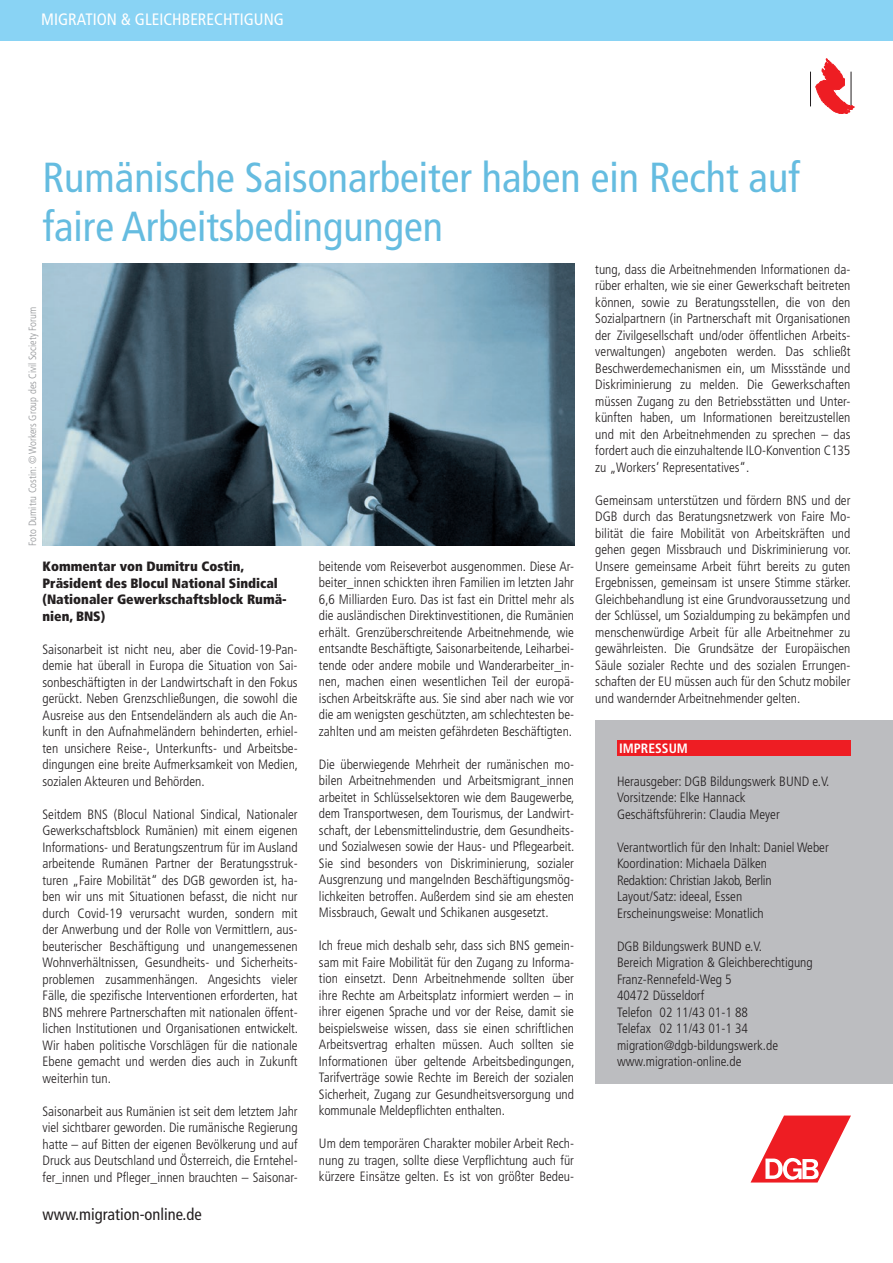
<style>
.page{position:relative;width:893px;height:1263px;background:#fff}
.page>*{position:absolute;margin:0;border:0;box-sizing:border-box;transform-origin:0 0}
.t1{font:condensed 42px/49.5px "Frutiger";color:#65bce0}
.t2{font:condensed 16.5px "Frutiger";color:#fff}
.t3{font:condensed 16.5px "Frutiger";color:#231f20}
.t4{font:300 condensed 13.5px/16.5px "Frutiger";color:#231f20;text-align:justify}
.t5{font:900 condensed 13.5px/16.5px "Frutiger";color:#231f20}
.t6{font:700 condensed 13.5px "Frutiger";color:#fff}
.t7{font:300 condensed 10.5px "Frutiger";color:#939598}
</style>
<div class="page">
<div style="left:0;top:0;width:893px;height:28px;background:#89d3f4"></div>
<div style="left:0;top:13px;width:893px;height:28px;background:#89d3f4"></div>
<hr style="left:810px;top:72px;width:1px;height:34px;background:#231f20">
<svg style="left:816px;top:59px;width:38px;height:55px"></svg>
<img style="left:43px;top:263px;width:531px;height:282px">
<div style="left:595px;top:720px;width:298px;height:364px;background:#bcbdc0"></div>
<div style="left:617px;top:740px;width:234px;height:15px;background:#ee1d23"></div>
<svg style="left:751px;top:1115px;width:100px;height:67px"></svg>
<p class="t2" style="left:41px;top:10px;width:244px">MIGRATION &amp; GLEICHBERECHTIGUNG</p>
<h1 class="t1" style="left:43px;top:153px;width:759px">Rumänische Saisonarbeiter haben ein Recht auf faire Arbeitsbedingungen</h1>
<p class="t7" style="left:27px;top:545px;width:240px;rotate:-90deg">Foto Dumitru Costin: © Workers Group des Civil Society Forum</p>
<p class="t5" style="left:43px;top:558px;width:246px">Kommentar von Dumitru Costin,<br>Präsident des Blocul National Sindical (Nationaler Gewerkschaftsblock Rumä&shy;nien, BNS)</p>
<p class="t4" style="left:43px;top:641px;width:257px">Saisonarbeit ist nicht neu, aber die Covid-19-Pan&shy;demie hat überall in Europa die Situation von Sai&shy;sonbeschäftigten in der Landwirtschaft in den Fokus gerückt. Neben Grenzschließungen, die sowohl die Ausreise aus den Entsendeländern als auch die An&shy;kunft in den Aufnahmeländern behinderten, erhiel&shy;ten unsichere Reise-, Unterkunfts- und Arbeitsbe&shy;dingungen eine breite Aufmerksamkeit von Medien, sozialen Akteuren und Behörden.</p>
<p class="t4" style="left:43px;top:806px;width:257px">Seitdem BNS (Blocul National Sindical, Nationaler Gewerkschaftsblock Rumänien) mit einem eigenen Informations- und Beratungszentrum für im Ausland arbeitende Rumänen Partner der Beratungsstruk&shy;turen „Faire Mobilität“ des DGB geworden ist, ha&shy;ben wir uns mit Situationen befasst, die nicht nur durch Covid-19 verursacht wurden, sondern mit der Anwerbung und der Rolle von Vermittlern, aus&shy;beuterischer Beschäftigung und unangemessenen Wohnverhältnissen, Gesundheits- und Sicherheits&shy;problemen zusammenhängen. Angesichts vieler Fälle, die spezifische Interventionen erforderten, hat BNS mehrere Partnerschaften mit nationalen öffent&shy;lichen Institutionen und Organisationen entwickelt.<br>Wir haben politische Vorschlägen für die nationale Ebene gemacht und werden dies auch in Zukunft weiterhin tun.</p>
<p class="t4" style="left:43px;top:1103px;width:257px">Saisonarbeit aus Rumänien ist seit dem letztem Jahr viel sichtbarer geworden. Die rumänische Regierung hatte – auf Bitten der eigenen Bevölkerung und auf Druck aus Deutschland und Österreich, die Erntehel&shy;fer_innen und Pfleger_innen brauchten – Saisonar-</p>
<p class="t3" style="left:43px;top:1205px;width:161px">www.migration-online.de</p>
<p class="t4" style="left:319px;top:558px;width:257px">beitende vom Reiseverbot ausgenommen. Diese Ar&shy;beiter_innen schickten ihren Familien im letzten Jahr 6,6 Milliarden Euro. Das ist fast ein Drittel mehr als die ausländischen Direktinvestitionen, die Rumänien erhält. Grenzüberschreitende Arbeitnehmende, wie entsandte Beschäftigte, Saisonarbeitende, Leiharbei&shy;tende oder andere mobile und Wanderarbeiter_in&shy;nen, machen einen wesentlichen Teil der europä&shy;ischen Arbeitskräfte aus. Sie sind aber nach wie vor die am wenigsten geschützten, am schlechtesten be&shy;zahlten und am meisten gefährdeten Beschäftigten.</p>
<p class="t4" style="left:319px;top:756px;width:257px">Die überwiegende Mehrheit der rumänischen mo&shy;bilen Arbeitnehmenden und Arbeitsmigrant_innen arbeitet in Schlüsselsektoren wie dem Baugewerbe, dem Transportwesen, dem Tourismus, der Landwirt&shy;schaft, der Lebensmittelindustrie, dem Gesundheits&shy;und Sozialwesen sowie der Haus- und Pflegearbeit.<br>Sie sind besonders von Diskriminierung, sozialer Ausgrenzung und mangelnden Beschäftigungsmög&shy;lichkeiten betroffen. Außerdem sind sie am ehesten Missbrauch, Gewalt und Schikanen ausgesetzt.</p>
<p class="t4" style="left:319px;top:938px;width:257px">Ich freue mich deshalb sehr, dass sich BNS gemein&shy;sam mit Faire Mobilität für den Zugang zu Informa&shy;tion einsetzt. Denn Arbeitnehmende sollten über ihre Rechte am Arbeitsplatz informiert werden – in ihrer eigenen Sprache und vor der Reise, damit sie beispielsweise wissen, dass sie einen schriftlichen Arbeitsvertrag erhalten müssen. Auch sollten sie Informationen über geltende Arbeitsbedingungen, Tarifverträge sowie Rechte im Bereich der sozialen Sicherheit, Zugang zur Gesundheitsversorgung und kommunale Meldepflichten enthalten.</p>
<p class="t4" style="left:319px;top:1136px;width:257px">Um dem temporären Charakter mobiler Arbeit Rech&shy;nung zu tragen, sollte diese Verpflichtung auch für kürzere Einsätze gelten. Es ist von größter Bedeu-</p>
<p class="t4" style="left:595px;top:261px;width:257px">tung, dass die Arbeitnehmenden Informationen da&shy;rüber erhalten, wie sie einer Gewerkschaft beitreten können, sowie zu Beratungsstellen, die von den Sozialpartnern (in Partnerschaft mit Organisationen der Zivilgesellschaft und/oder öffentlichen Arbeits&shy;verwaltungen) angeboten werden. Das schließt Beschwerdemechanismen ein, um Missstände und Diskriminierung zu melden. Die Gewerkschaften müssen Zugang zu den Betriebsstätten und Unter&shy;künften haben, um Informationen bereitzustellen und mit den Arbeitnehmenden zu sprechen – das fordert auch die einzuhaltende ILO-Konvention C135 zu „Workers‘ Representatives“.</p>
<p class="t4" style="left:595px;top:492px;width:257px">Gemeinsam unterstützen und fördern BNS und der DGB durch das Beratungsnetzwerk von Faire Mo&shy;bilität die faire Mobilität von Arbeitskräften und gehen gegen Missbrauch und Diskriminierung vor.<br>Unsere gemeinsame Arbeit führt bereits zu guten Ergebnissen, gemeinsam ist unsere Stimme stärker.<br>Gleichbehandlung ist eine Grundvoraussetzung und der Schlüssel, um Sozialdumping zu bekämpfen und menschenwürdige Arbeit für alle Arbeitnehmer zu gewährleisten. Die Grundsätze der Europäischen Säule sozialer Rechte und des sozialen Errungen&shy;schaften der EU müssen auch für den Schutz mobiler und wandernder Arbeitnehmender gelten.</p>
<p class="t6" style="left:619px;top:740px;width:13px">IMPRESSUM</p>
<p class="t4" style="left:617px;top:773px;width:214px;text-align:left">Herausgeber: DGB Bildungswerk BUND e.V.<br>Vorsitzende: Elke Hannack<br>Geschäftsführerin: Claudia Meyer</p>
<p class="t4" style="left:617px;top:839px;width:213px;text-align:left">Verantwortlich für den Inhalt: Daniel Weber Koordination: Michaela Dälken<br>Redaktion: Christian Jakob, Berlin Layout/Satz: ideeal, Essen Erscheinungsweise: Monatlich</p>
<p class="t4" style="left:617px;top:938px;width:197px;text-align:left">DGB Bildungswerk BUND e.V.<br>Bereich Migration &amp; Gleichberechtigung<br>Franz-Rennefeld-Weg 5<br>40472 Düsseldorf<br>Telefon 02 11/43 01-1 88<br>Telefax 02 11/43 01-1 34 migration@dgb-bildungswerk.de www.migration-online.de</p>
</div>
